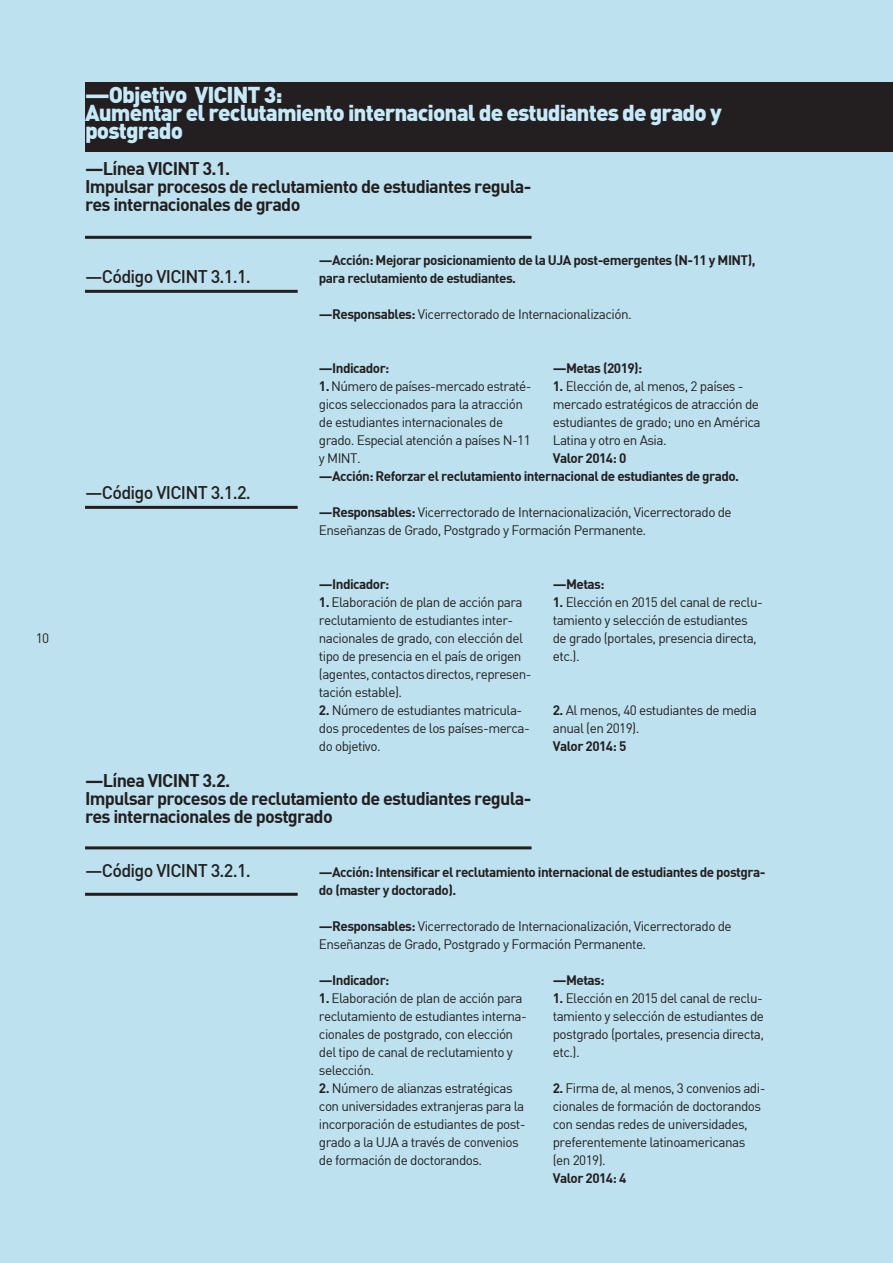
<style>
.page{position:relative;width:893px;height:1263px;background:#bde1ee}
.page>*{position:absolute;margin:0;border:0;box-sizing:border-box;transform-origin:0 0}
.t1{font:22.5px/18px "DIN Black";letter-spacing:-.04em;color:#c6eafa}
.t2{font:18px/18px "DIN Bold";letter-spacing:-.04em;color:#231f20}
.t3{font:18px "DIN Medium";letter-spacing:-.04em;color:#231f20}
.t4{font:13.5px/18px "DIN";letter-spacing:-.04em;color:#231f20}
.t5{font:13.5px/18px "DIN Bold";letter-spacing:-.04em;color:#231f20}
.s1{font-family:"DIN Bold"}
</style>
<div class="page">
<hr style="left:85px;top:236px;width:446px;height:3px;background:#231f20">
<hr style="left:85px;top:846px;width:446px;height:3px;background:#231f20">
<hr style="left:85px;top:290px;width:213px;height:3px;background:#231f20">
<hr style="left:85px;top:893px;width:213px;height:3px;background:#231f20">
<hr style="left:85px;top:506px;width:213px;height:3px;background:#231f20">
<div style="left:85px;top:82px;width:808px;height:70px;background:#231f20"></div>
<p class="t4" style="left:36px;top:629px;width:15px">10</p>
<h1 class="t1" style="left:85px;top:85px;width:638px">—Objetivo VICINT 3:<br>Aumentar el reclutamiento internacional de estudiantes de grado y postgrado</h1>
<h2 class="t2" style="left:85px;top:159px;width:448px">—Línea VICINT 3.1.<br>Impulsar procesos de reclutamiento de estudiantes regula&shy;res internacionales de grado</h2>
<h2 class="t3" style="left:85px;top:265px;width:167px">—Código VICINT 3.1.1.</h2>
<h2 class="t3" style="left:85px;top:481px;width:167px">—Código VICINT 3.1.2.</h2>
<p class="t5" style="left:319px;top:251px;width:438px">—Acción: Mejorar posicionamiento de la UJA post-emergentes (N-11 y MINT), para reclutamiento de estudiantes.</p>
<p class="t4" style="left:319px;top:305px;width:314px"><span class="s1">—Responsables:</span> Vicerrectorado de Internacionalización.</p>
<p class="t5" style="left:319px;top:359px;width:72px">—Indicador:</p>
<p class="t4" style="left:319px;top:377px;width:214px"><span class="s1">1.</span> Número de países-mercado estraté&shy;gicos seleccionados para la atracción de estudiantes internacionales de grado. Especial atención a países N-11 y MINT.</p>
<p class="t5" style="left:553px;top:359px;width:91px">—Metas (2019):</p>
<p class="t4" style="left:553px;top:377px;width:209px"><span class="s1">1.</span> Elección de, al menos, 2 países - mercado estratégicos de atracción de estudiantes de grado; uno en América<br>Latina y otro en Asia.</p>
<p class="t5" style="left:553px;top:449px;width:75px">Valor 2014: 0</p>
<p class="t5" style="left:319px;top:467px;width:422px">—Acción: Reforzar el reclutamiento internacional de estudiantes de grado.</p>
<p class="t4" style="left:319px;top:503px;width:414px"><span class="s1">—Responsables:</span> Vicerrectorado de Internacionalización, Vicerrectorado de<br>Enseñanzas de Grado, Postgrado y Formación Permanente.</p>
<p class="t5" style="left:319px;top:575px;width:72px">—Indicador:</p>
<p class="t4" style="left:319px;top:593px;width:214px"><span class="s1">1.</span> Elaboración de plan de acción para reclutamiento de estudiantes inter&shy;nacionales de grado, con elección del tipo de presencia en el país de origen (agentes, contactos directos, represen&shy;tación estable).</p>
<p class="t4" style="left:319px;top:701px;width:212px"><span class="s1">2.</span> Número de estudiantes matricula&shy;dos procedentes de los países-merca&shy;do objetivo.</p>
<p class="t5" style="left:553px;top:574px;width:53px">—Metas:</p>
<p class="t4" style="left:553px;top:593px;width:212px"><span class="s1">1.</span> Elección en 2015 del canal de reclu&shy;tamiento y selección de estudiantes de grado (portales, presencia directa, etc.).</p>
<p class="t4" style="left:553px;top:701px;width:205px"><span class="s1">2.</span> Al menos, 40 estudiantes de media anual (en 2019).</p>
<p class="t5" style="left:553px;top:736px;width:75px">Valor 2014: 5</p>
<h2 class="t2" style="left:85px;top:771px;width:448px">—Línea VICINT 3.2.<br>Impulsar procesos de reclutamiento de estudiantes regula&shy;res internacionales de postgrado</h2>
<h2 class="t3" style="left:85px;top:859px;width:167px">—Código VICINT 3.2.1.</h2>
<p class="t5" style="left:319px;top:863px;width:448px">—Acción: Intensificar el reclutamiento internacional de estudiantes de postgra&shy;do (master y doctorado).</p>
<p class="t4" style="left:319px;top:917px;width:414px"><span class="s1">—Responsables:</span> Vicerrectorado de Internacionalización, Vicerrectorado de<br>Enseñanzas de Grado, Postgrado y Formación Permanente.</p>
<p class="t5" style="left:319px;top:970px;width:72px">—Indicador:</p>
<p class="t4" style="left:319px;top:989px;width:209px"><span class="s1">1.</span> Elaboración de plan de acción para reclutamiento de estudiantes interna&shy;cionales de postgrado, con elección del tipo de canal de reclutamiento y selección.</p>
<p class="t4" style="left:319px;top:1079px;width:208px"><span class="s1">2.</span> Número de alianzas estratégicas con universidades extranjeras para la incorporación de estudiantes de post&shy;grado a la UJA a través de convenios de formación de doctorandos.</p>
<p class="t5" style="left:553px;top:970px;width:53px">—Metas:</p>
<p class="t4" style="left:553px;top:989px;width:213px;text-align:justify"><span class="s1">1.</span> Elección en 2015 del canal de reclu&shy;tamiento y selección de estudiantes de postgrado (portales, presencia directa, etc.).</p>
<p class="t4" style="left:553px;top:1079px;width:214px"><span class="s1">2.</span> Firma de, al menos, 3 convenios adi&shy;cionales de formación de doctorandos con sendas redes de universidades, preferentemente latinoamericanas (en 2019).</p>
<p class="t5" style="left:553px;top:1168px;width:75px">Valor 2014: 4</p>
</div>
